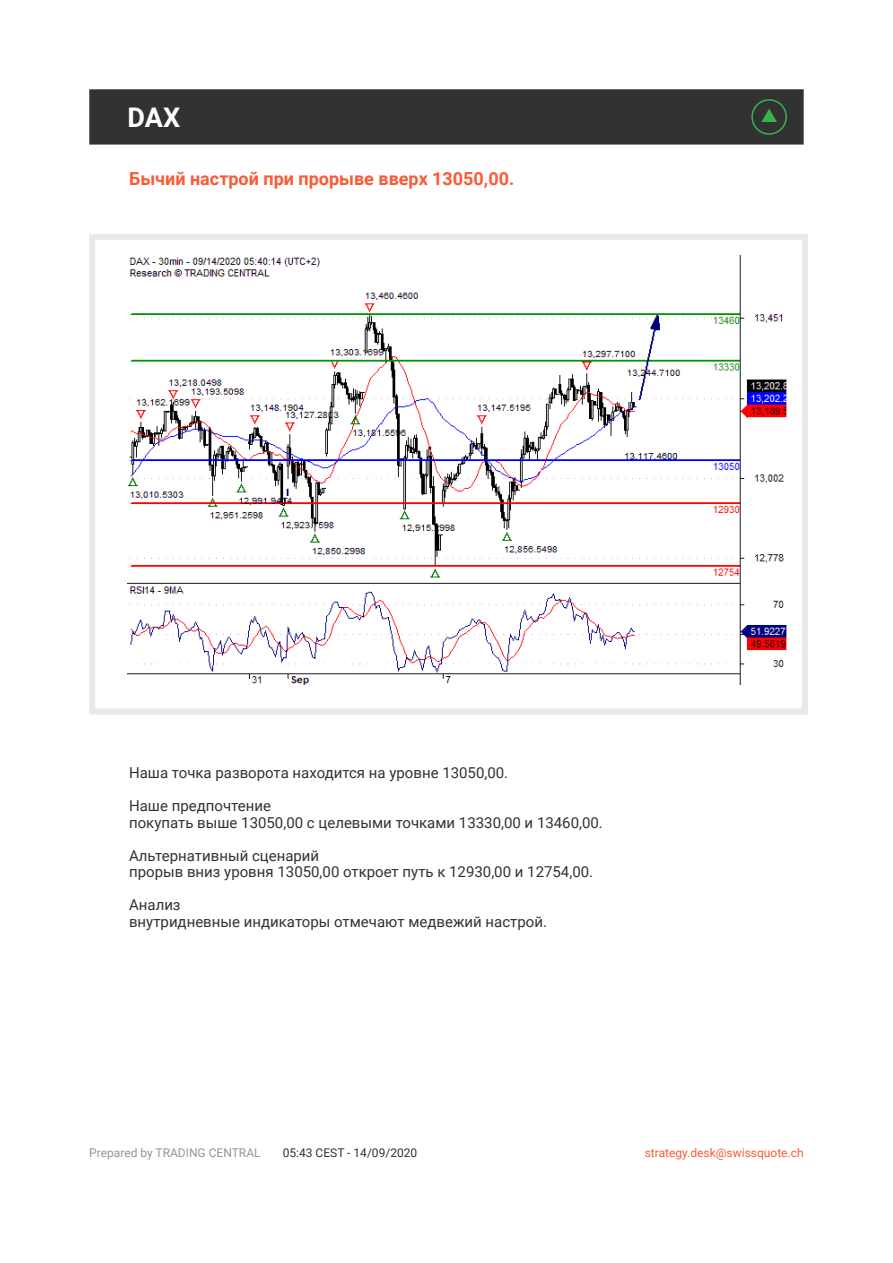
<style>
.page{position:relative;width:893px;height:1263px;background:#fff}
.page>*{position:absolute;margin:0;border:0;box-sizing:border-box;transform-origin:0 0}
.t1{font:700 27px "Roboto";color:#fff}
.t2{font:700 18px "Roboto";color:#fa5b35}
.t3{font:15px/16.5px "Roboto";color:#323232}
.t4{font:12px "Roboto";color:#fa5b35}
.t5{font:12px "Roboto";color:#939598}
.t6{font:12px "Roboto";color:#323232}
</style>
<div class="page">
<div style="left:89px;top:234px;width:719px;height:480px;border:6px solid #e9e8e7"></div>
<div style="left:89px;top:89px;width:715px;height:56px;background:#323232;border:2px solid #323232"></div>
<img style="left:128px;top:255px;width:659px;height:430px">
<svg style="left:751px;top:99px;width:36px;height:36px"></svg>
<h1 class="t1" style="left:128px;top:98px;width:54px">DAX</h1>
<p class="t2" style="left:129px;top:166px;width:387px">Бычий настрой при прорыве вверх 13050,00.</p>
<p class="t3" style="left:129px;top:764px;width:381px">Наша точка разворота находится на уровне 13050,00.</p>
<p class="t3" style="left:129px;top:797px;width:475px">Наше предпочтение<br>покупать выше 13050,00 с целевыми точками 13330,00 и 13460,00.</p>
<p class="t3" style="left:129px;top:846px;width:466px">Альтернативный сценарий<br>прорыв вниз уровня 13050,00 откроет путь к 12930,00 и 12754,00.</p>
<p class="t3" style="left:129px;top:896px;width:419px">Анализ<br>внутридневные индикаторы отмечают медвежий настрой.</p>
<p class="t5" style="left:89px;top:1144px;width:173px">Prepared by TRADING CENTRAL</p>
<p class="t6" style="left:283px;top:1144px;width:136px">05:43 CEST - 14/09/2020</p>
<p class="t4" style="left:645px;top:1144px;width:160px">strategy.desk@swissquote.ch</p>
</div>
